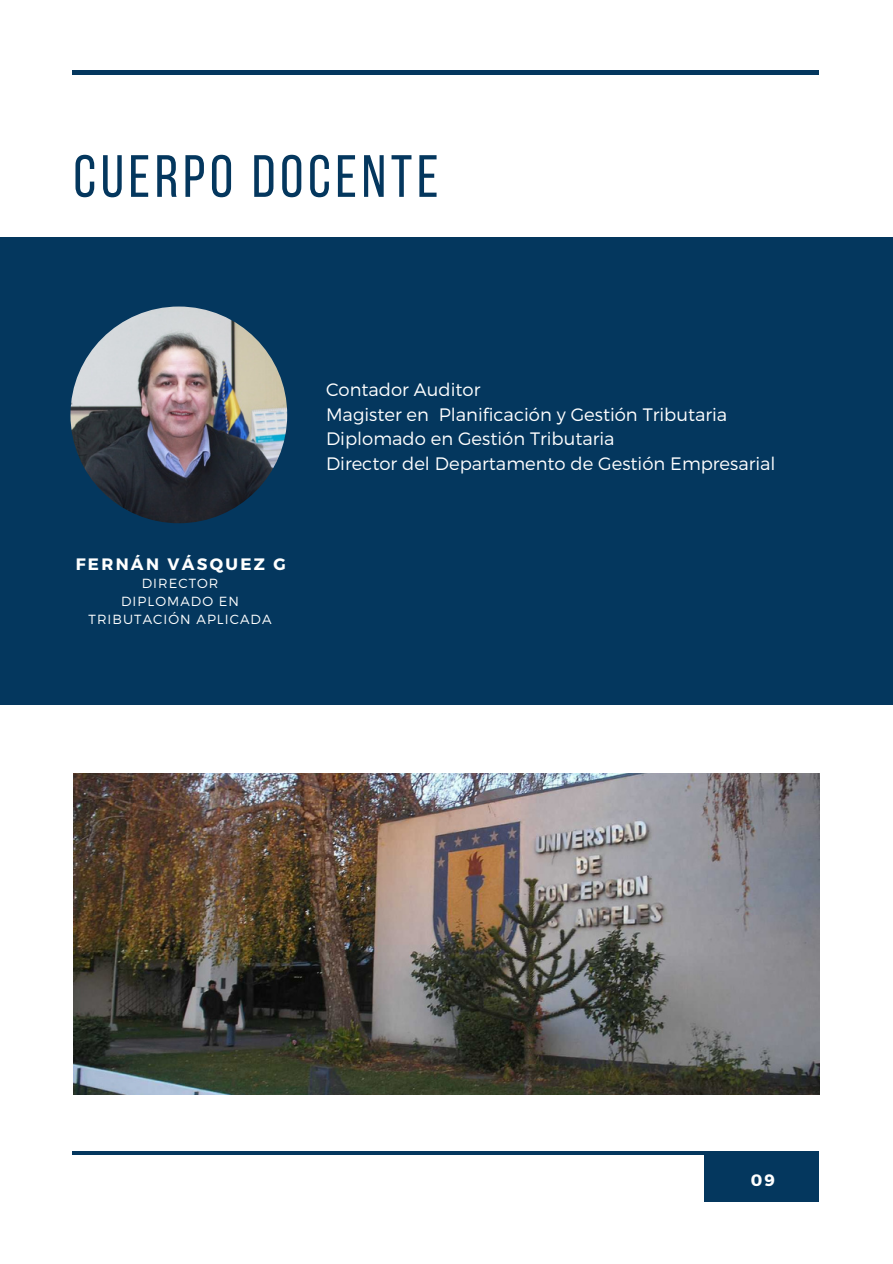
<style>
.page{position:relative;width:893px;height:1264px;background:#fff}
.page>*{position:absolute;margin:0;border:0;box-sizing:border-box;transform-origin:0 0}
.t1{font:59.55px "Bebas Neue";letter-spacing:.08em;color:#04375e}
.t2{font:300 18px/24.8px "Montserrat";color:#fff}
.t3{font:700 16.5px "Montserrat";letter-spacing:.14em;color:#fff}
.t4{font:300 13.2px/18px "Montserrat";letter-spacing:.08em;color:#fff;text-align:center}
</style>
<div class="page">
<img style="left:73px;top:773px;width:746px;height:321px">
<hr style="left:72px;top:71px;width:747px;height:3px;background:#04375e">
<div style="left:704px;top:1154px;width:115px;height:46px;background:#04375e"></div>
<hr style="left:72px;top:1151px;width:747px;height:3px;background:#04375e">
<div style="left:0;top:237px;width:892px;height:467px;background:#04375e"></div>
<img style="left:70px;top:306px;width:217px;height:217px;border-radius:50%">
<h1 class="t1" style="left:73px;top:152px;width:366px">CUERPO DOCENTE</h1>
<p class="t3" style="left:76px;top:553px;width:211px">FERNÁN VÁSQUEZ G</p>
<p class="t4" style="left:89px;top:574px;width:184px">DIRECTOR<br>DIPLOMADO EN<br>TRIBUTACIÓN APLICADA</p>
<p class="t2" style="left:326px;top:376px;width:451px">Contador Auditor<br>Magister en Planificación y Gestión Tributaria Diplomado en Gestión Tributaria<br>Director del Departamento de Gestión Empresarial</p>
<p class="t3" style="left:750px;top:1168px;width:26px">09</p>
</div>
